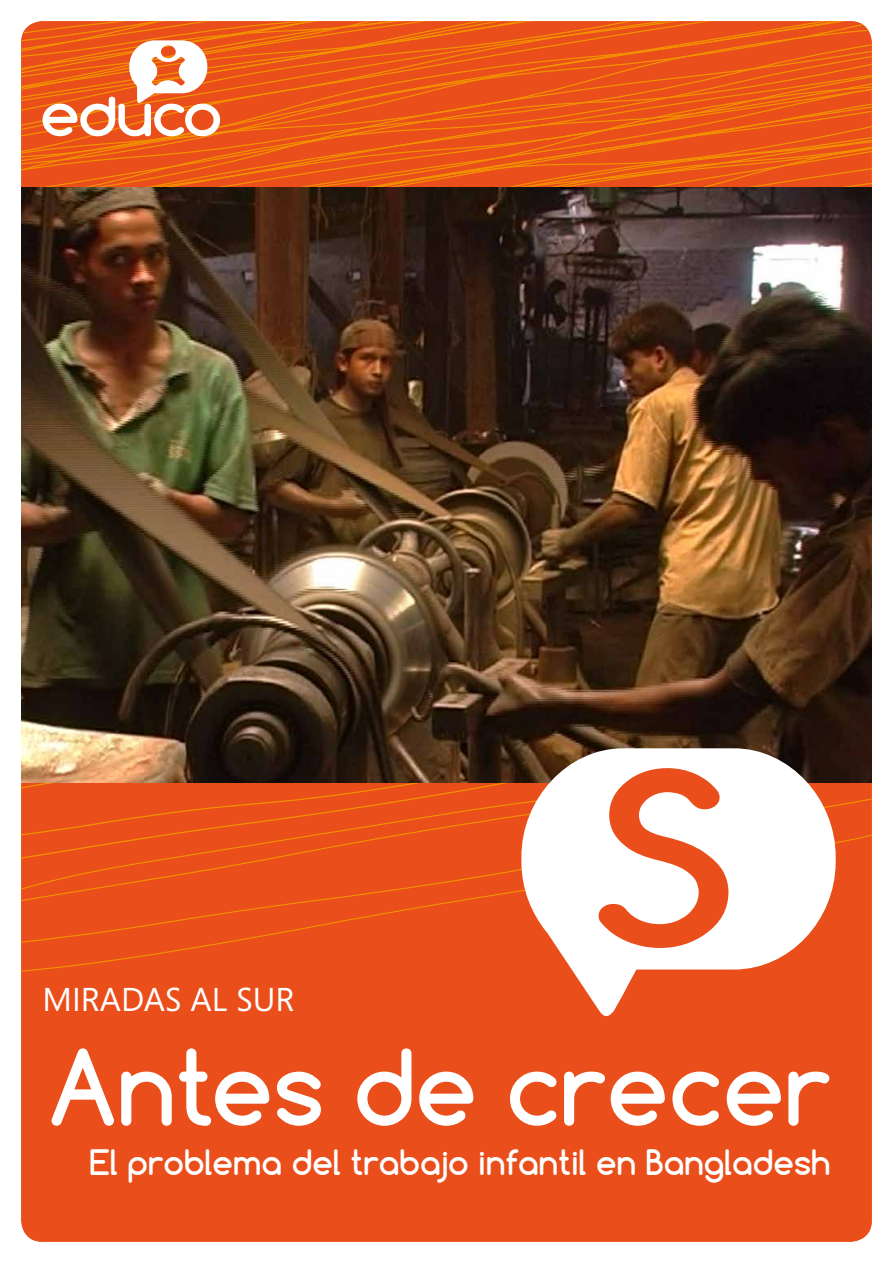
<style>
.page{position:relative;width:893px;height:1263px;background:#fff}
.page>*{position:absolute;margin:0;border:0;box-sizing:border-box;transform-origin:0 0}
.t1{font:700 99px "Comfortaa";color:#fff}
.t2{font:700 33px "Comfortaa";color:#fff}
.t3{font:33px "Segoe";color:#fff}
</style>
<div class="page">
<div style="left:21px;top:21px;width:851px;height:1221px;background:#e94e1b;border-radius:21px"></div>
<svg style="left:21px;top:895px;width:851px;height:97px"></svg>
<svg style="left:21px;top:136px;width:846px;height:51px"></svg>
<svg style="left:21px;top:808px;width:851px;height:87px"></svg>
<svg style="left:21px;top:782px;width:851px;height:26px"></svg>
<img style="left:21px;top:187px;width:851px;height:595px">
<svg style="left:21px;top:21px;width:851px;height:115px"></svg>
<svg style="left:521px;top:748px;width:315px;height:268px;fill:#fff"></svg>
<svg style="left:598px;top:768px;width:130px;height:180px"></svg>
<p class="t3" style="left:43px;top:977px;width:253px">MIRADAS AL SUR</p>
<h1 class="t1" style="left:48px;top:1025px;width:785px">Antes de crecer</h1>
<p class="t2" style="left:89px;top:1141px;width:743px">El problema del trabajo infantil en Bangladesh</p>
</div>
